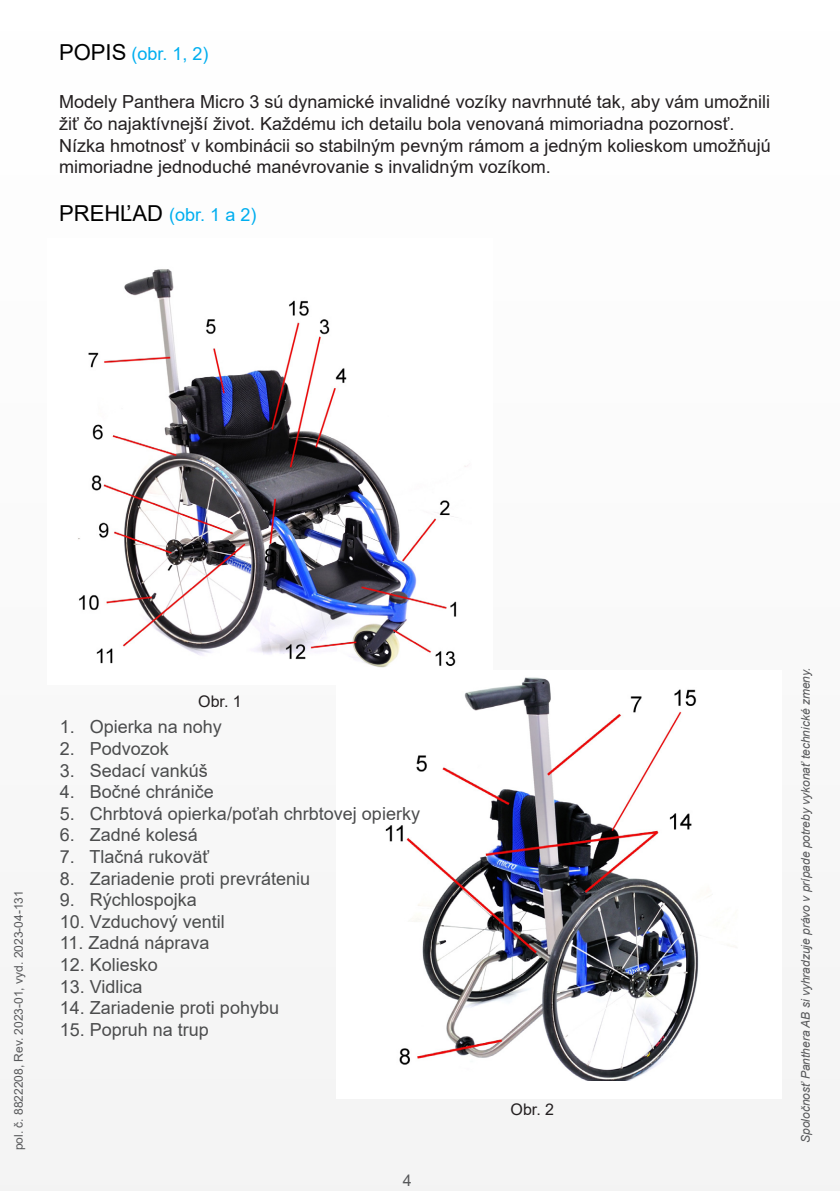
<style>
.page{position:relative;width:840px;height:1191px;background:#fff}
.page>*{position:absolute;margin:0;border:0;box-sizing:border-box;transform-origin:0 0}
.t1{font:18px/21.6px "Arial";color:#231f20}
.t2{font:18px "Arial";color:#4b4c4d}
.t3{font:18px "Arial";color:#00aeef}
.t4{font:16px "Arial";color:#231f20}
.t5{font:16px "Arial";color:#57585a}
.t6{font:italic 12px "Arial";color:#57585a}
.t7{font:12px "Arial";color:#57585a}
.s1{font-size:22px;color:#000}
</style>
<div class="page">
<img style="left:78px;top:269px;width:390px;height:399px">
<img style="left:385px;top:677px;width:352px;height:403px">
<p class="t3" style="left:59px;top:42px;width:151px"><span class="s1">POPIS</span> (obr. 1, 2)</p>
<p class="t1" style="left:59px;top:91px;width:712px">Modely Panthera Micro 3 sú dynamické invalidné vozíky navrhnuté tak, aby vám umožnili žiť čo najaktívnejší život. Každému ich detailu bola venovaná mimoriadna pozornosť.</p>
<p class="t1" style="left:59px;top:134px;width:712px">Nízka hmotnosť v kombinácii so stabilným pevným rámom a jedným kolieskom umožňujú mimoriadne jednoduché manévrovanie s invalidným vozíkom.</p>
<p class="t3" style="left:59px;top:202px;width:199px"><span class="s1">PREHĽAD</span> (obr. 1 a 2)</p>
<p class="t7" style="left:10px;top:1150px;width:261px;rotate:-90deg">pol. č. 8822208, Rev. 2023-01, vyd. 2023-04-131</p>
<p class="t4" style="left:198px;top:690px;width:45px">Obr. 1</p>
<p class="t2" style="left:60px;top:714px;width:164px">1. Opierka na nohy</p>
<p class="t2" style="left:60px;top:736px;width:111px">2. Podvozok</p>
<p class="t2" style="left:60px;top:758px;width:150px">3. Sedací vankúš</p>
<p class="t2" style="left:60px;top:779px;width:156px">4. Bočné chrániče</p>
<p class="t2" style="left:60px;top:801px;width:361px">5. Chrbtová opierka/poťah chrbtovej opierky</p>
<p class="t2" style="left:60px;top:822px;width:140px">6. Zadné kolesá</p>
<p class="t2" style="left:60px;top:844px;width:151px">7. Tlačná rukoväť</p>
<p class="t2" style="left:60px;top:866px;width:252px">8. Zariadenie proti prevráteniu</p>
<p class="t2" style="left:60px;top:887px;width:139px">9. Rýchlospojka</p>
<p class="t2" style="left:60px;top:909px;width:167px">10. Vzduchový ventil</p>
<p class="t2" style="left:60px;top:930px;width:151px">11. Zadná náprava</p>
<p class="t2" style="left:60px;top:952px;width:100px">12. Koliesko</p>
<p class="t2" style="left:60px;top:974px;width:84px">13. Vidlica</p>
<p class="t2" style="left:60px;top:995px;width:221px">14. Zariadenie proti pohybu</p>
<p class="t2" style="left:60px;top:1017px;width:151px">15. Popruh na trup</p>
<p class="t5" style="left:403px;top:1169px;width:10px">4</p>
<p class="t4" style="left:510px;top:1098px;width:45px">Obr. 2</p>
<p class="t6" style="left:797px;top:1143px;width:477px;rotate:-90deg">Spoločnosť Panthera AB si vyhradzuje právo v prípade potreby vykonať technické zmeny.</p>
</div>
